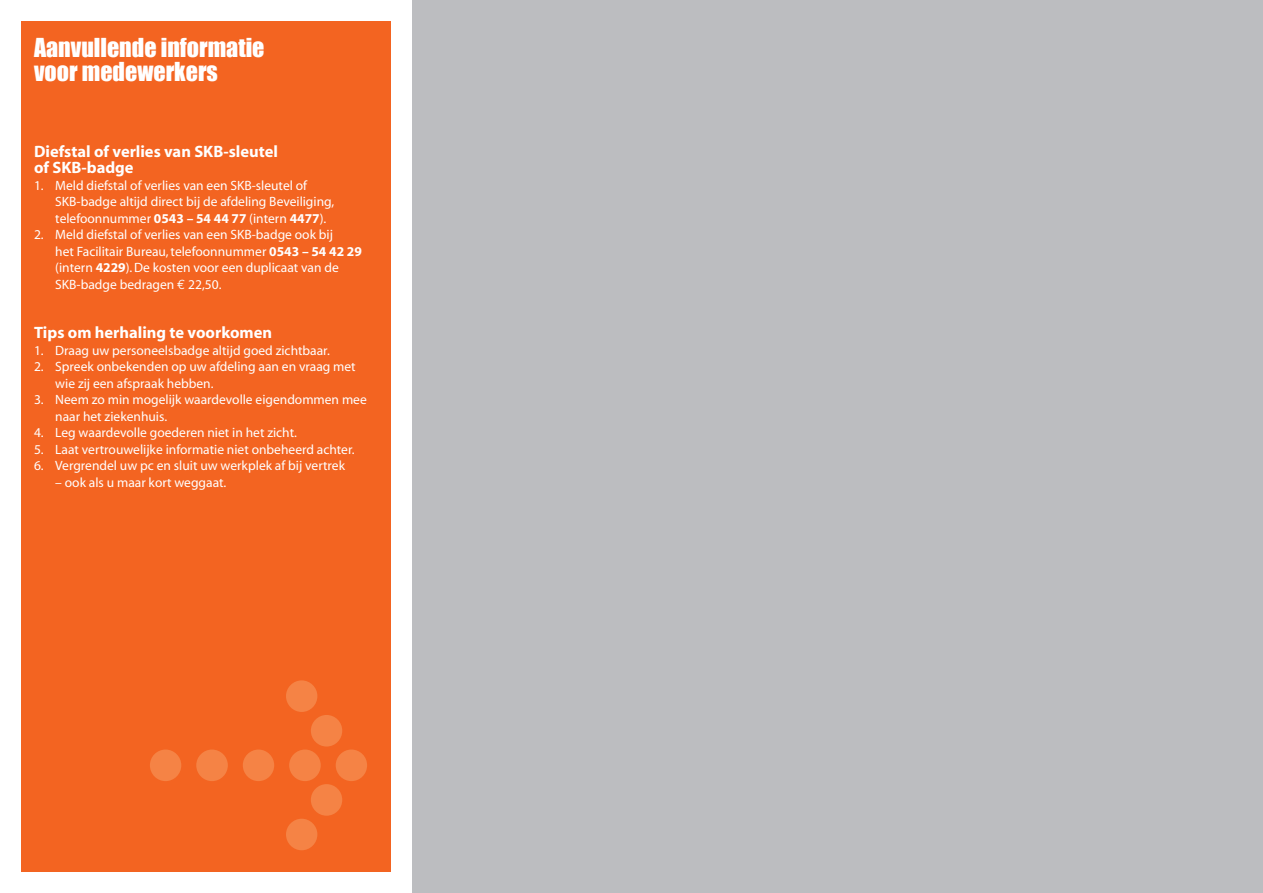
<style>
.page{position:relative;width:1263px;height:893px;background:#fff}
.page>*{position:absolute;margin:0;border:0;box-sizing:border-box;transform-origin:0 0}
.meta_plus_book_rom_9{font:24px/24px "Impact";color:#fff}
.metaplus_black_rom_1{font:700 16.5px/16.5px "Myriad";color:#fff}
.meta_plus_book_rom_9-2{font:13.5px/16.5px "Myriad";color:#fff}
.s1{font-weight:700}
.s2{font-family:"Euro Mono"}
</style>
<div class="page">
<div style="left:21px;top:21px;width:370px;height:851px;background:#f36421"></div>
<svg style="left:150px;top:680px;width:217px;height:170px"></svg>
<div style="left:412px;top:0;width:851px;height:893px;background:#bcbdc0"></div>
<p class="meta_plus_book_rom_9" style="left:34px;top:35px;width:232px">Aanvullende informatie voor medewerkers</p>
<p class="metaplus_black_rom_1" style="left:34px;top:144px;width:245px">Diefstal of verlies van SKB-sleutel of SKB-badge</p>
<p class="meta_plus_book_rom_9-2" style="left:55px;top:178px;width:280px;text-indent:-21px">1. Meld diefstal of verlies van een SKB-sleutel of<br>SKB-badge altijd direct bij de afdeling Beveiliging, telefoonnummer <span class="s1">0543 – 54 44 77</span> (intern <span class="s1">4477</span>).</p>
<p class="meta_plus_book_rom_9-2" style="left:55px;top:227px;width:308px;text-indent:-21px">2. Meld diefstal of verlies van een SKB-badge ook bij<br>het Facilitair Bureau,telefoonnummer <span class="s1">0543 – 54 42 29</span></p>
<p class="meta_plus_book_rom_9-2" style="left:55px;top:260px;width:285px">(intern <span class="s1">4229</span>). De kosten voor een duplicaat van de<br>SKB-badge bedragen <span class="s2">E</span> 22,50.</p>
<p class="metaplus_black_rom_1" style="left:34px;top:325px;width:240px">Tips om herhaling te voorkomen</p>
<p class="meta_plus_book_rom_9-2" style="left:34px;top:343px;width:297px">1. Draag uw personeelsbadge altijd goed zichtbaar.</p>
<p class="meta_plus_book_rom_9-2" style="left:55px;top:359px;width:302px;text-indent:-21px">2. Spreek onbekenden op uw afdeling aan en vraag met wie zij een afspraak hebben.</p>
<p class="meta_plus_book_rom_9-2" style="left:55px;top:392px;width:313px;text-indent:-21px">3. Neem zo min mogelijk waardevolle eigendommen mee naar het ziekenhuis.</p>
<p class="meta_plus_book_rom_9-2" style="left:34px;top:425px;width:264px">4. Leg waardevolle goederen niet in het zicht.</p>
<p class="meta_plus_book_rom_9-2" style="left:34px;top:442px;width:322px">5. Laat vertrouwelijke informatie niet onbeheerd achter.</p>
<p class="meta_plus_book_rom_9-2" style="left:34px;top:458px;width:312px">6. Vergrendel uw pc en sluit uw werkplek af bij vertrek</p>
<p class="meta_plus_book_rom_9-2" style="left:55px;top:475px;width:173px">– ook als u maar kort weggaat.</p>
</div>
